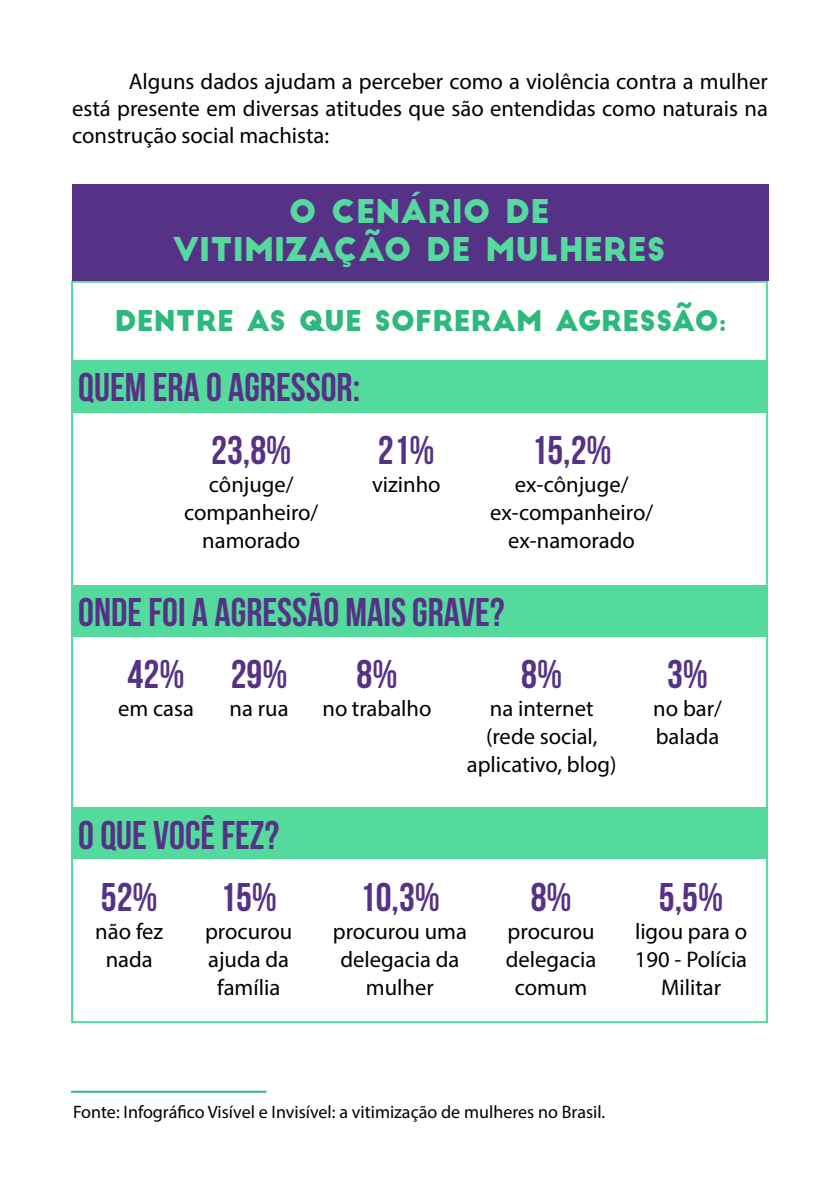
<style>
.page{position:relative;width:840px;height:1191px;background:#fff}
.page>*{position:absolute;margin:0;border:0;box-sizing:border-box;transform-origin:0 0}
.t1{font:700 40px/62.4px "Bebas Neue";color:#553286}
.t2{font:32px/38.4px "Big John";color:#55da9e;text-align:center}
.t3{font:28px "Big John";color:#2db87d}
.t4{font:800 28px "Montserrat";color:#55da9e}
.t5{font:800 28px "Montserrat";color:#2db87d}
.t6{font:22.6px/28px "Myriad Pro";color:#000;text-align:center}
.t7{font:18px "Myriad Pro";color:#000}
.t8{font:800 16px "Montserrat";color:#55da9e}
</style>
<div class="page">
<div style="left:72px;top:807px;width:695px;height:51px;background:#55da9e"></div>
<div style="left:72px;top:585px;width:695px;height:51px;background:#55da9e"></div>
<div style="left:72px;top:361px;width:695px;height:51px;background:#55da9e"></div>
<div style="left:72px;top:184px;width:696px;height:97px;background:#553286"></div>
<hr style="left:71px;top:1090px;width:195px;height:2px;background:#2db87d">
<p class="t6" style="left:72px;top:67px;width:697px;line-height:27.2px;text-align:justify;text-indent:57px">Alguns dados ajudam a perceber como a violência contra a mulher está presente em diversas atitudes que são entendidas como naturais na construção social machista:</p>
<p class="t4" style="left:406px;top:182px;width:18px">´</p>
<h2 class="t2" style="left:173px;top:193px;width:494px">O CENARIO DE<br>VITIMIZACAO DE MULHERES</h2>
<p class="t4" style="left:364px;top:212px;width:19px">~</p>
<p class="t8" style="left:342px;top:250px;width:10px">s</p>
<p class="t5" style="left:675px;top:285px;width:19px">~</p>
<p class="t3" style="left:115px;top:308px;width:612px">DENTRE AS QUE SOFRERAM AGRESSAO:</p>
<h1 class="t1" style="left:78px;top:355px;width:283px">QUEM ERA O AGRESSOR:</h1>
<h1 class="t1" style="left:211px;top:418px;width:82px">23,8%</h1>
<p class="t6" style="left:184px;top:470px;width:136px">cônjuge/ companheiro/ namorado</p>
<h1 class="t1" style="left:378px;top:418px;width:58px">21%</h1>
<p class="t6" style="left:372px;top:470px;width:70px">vizinho</p>
<h1 class="t1" style="left:531px;top:418px;width:82px">15,2%</h1>
<p class="t6" style="left:490px;top:470px;width:164px">ex-cônjuge/ ex-companheiro/ ex-namorado</p>
<h1 class="t1" style="left:128px;top:580px;width:378px;text-indent:-49px">ONDE FOI A AGRESSÃO MAIS GRAVE?<br>42%</h1>
<p class="t6" style="left:118px;top:694px;width:77px">em casa</p>
<h1 class="t1" style="left:230px;top:642px;width:58px">29%</h1>
<p class="t6" style="left:229px;top:694px;width:60px">na rua</p>
<h1 class="t1" style="left:356px;top:642px;width:42px">8%</h1>
<p class="t6" style="left:322px;top:694px;width:110px">no trabalho</p>
<h1 class="t1" style="left:521px;top:642px;width:42px">8%</h1>
<p class="t6" style="left:466px;top:694px;width:151px">na internet (rede social, aplicativo, blog)</p>
<h1 class="t1" style="left:101px;top:804px;width:180px;line-height:61.6px;text-indent:-23px">O QUE VOCÊ FEZ?<br>52%</h1>
<p class="t6" style="left:95px;top:916px;width:69px">não fez nada</p>
<h1 class="t1" style="left:220px;top:865px;width:58px">15%</h1>
<p class="t6" style="left:205px;top:916px;width:89px">procurou ajuda da família</p>
<h1 class="t1" style="left:359px;top:865px;width:82px">10,3%</h1>
<p class="t6" style="left:332px;top:916px;width:136px">procurou uma delegacia da mulher</p>
<h1 class="t1" style="left:530px;top:865px;width:42px">8%</h1>
<p class="t6" style="left:505px;top:916px;width:92px">procurou delegacia comum</p>
<h1 class="t1" style="left:666px;top:642px;width:42px">3%</h1>
<p class="t6" style="left:653px;top:694px;width:70px;text-align:left">no bar/ balada</p>
<h1 class="t1" style="left:658px;top:865px;width:66px">5,5%</h1>
<p class="t6" style="left:634px;top:916px;width:114px">ligou para o<br>190 - Polícia<br>Militar</p>
<p class="t7" style="left:73px;top:1101px;width:533px">Fonte: Infográfico Visível e Invisível: a vitimização de mulheres no Brasil.</p>
</div>
